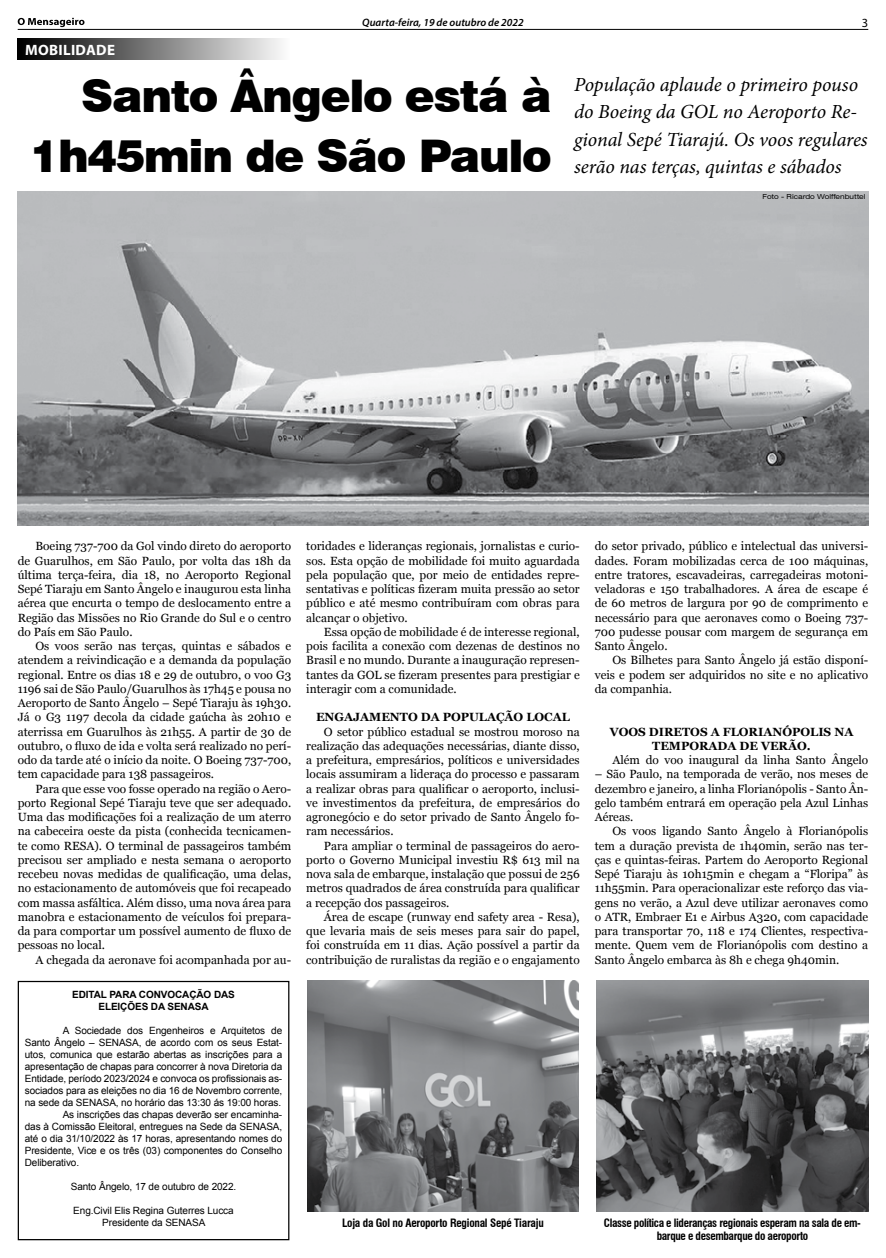
<style>
.page{position:relative;width:886px;height:1258px;background:#fff}
.page>*{position:absolute;margin:0;border:0;box-sizing:border-box;transform-origin:0 0}
.t1{font:900 45px/60px "Swiss 721 BT";letter-spacing:-.03em;color:#000;text-align:right}
.t2{font:italic 20px/27.5px "Minion Pro";letter-spacing:-.005em;color:#000}
.t3{font:700 15px "Myriad Pro";letter-spacing:.02em;color:#fff}
.t4{font:12.5px "Myriad Pro";color:#000}
.t5{font:11.88px/14.2px "Georgia";color:#000;text-align:justify}
.t6{font:700 11.88px/14.2px "Georgia";color:#000;text-align:center}
.t7{font:700 condensed 11.25px/13.5px "Swiss 721 BT";letter-spacing:-.03em;color:#000;text-align:center}
.t8{font:italic 600 10.75px "Myriad Pro";color:#000}
.t9{font:10px/12px "Arial";letter-spacing:-.01em;color:#000;text-align:center}
.t10{font:700 10px/12px "Arial";letter-spacing:-.01em;color:#000;text-align:center}
.t11{font:expanded 6.88px "Swiss 721 BT";color:#000}
</style>
<div class="page">
<svg style="left:18px;top:18px;width:66px;height:9px"></svg>
<hr style="left:18px;top:29px;width:850px;height:1px;background:#000">
<div style="left:18px;top:38px;width:272px;height:22px;background:linear-gradient(to right,#000,#fbfbfb)"></div>
<img style="left:18px;top:191px;width:850px;height:334px">
<img style="left:307px;top:981px;width:272px;height:231px">
<img style="left:596px;top:981px;width:272px;height:231px">
<div style="left:18px;top:981px;width:271px;height:259px;border:1px solid #000"></div>
<p class="t8" style="left:362px;top:15px;width:163px">Quarta-feira, 19 de outubro de 2022</p>
<p class="t4" style="left:862px;top:15px;width:8px">3</p>
<p class="t3" style="left:25px;top:40px;width:91px">MOBILIDADE</p>
<h1 class="t1" style="left:30px;top:65px;width:523px">Santo Ângelo está à<br>1h45min de São Paulo</h1>
<h2 class="t2" style="left:574px;top:71px;width:295px">População aplaude o primeiro pouso do Boeing da GOL no Aeroporto Re&shy;gional Sepé Tiarajú. Os voos regulares serão nas terças, quintas e sábados</h2>
<p class="t11" style="left:762px;top:193px;width:104px">Foto - Ricardo Wolffenbuttel</p>
<p class="t5" style="left:18px;top:539px;width:275px;text-indent:18px">Boeing 737-700 da Gol vindo direto do aeroporto de Guarulhos, em São Paulo, por volta das 18h da última terça-feira, dia 18, no Aeroporto Regional Sepé Tiaraju em Santo Ângelo e inaugurou esta linha aérea que encurta o tempo de deslocamento entre a Região das Missões no Rio Grande do Sul e o centro do País em São Paulo.</p>
<p class="t5" style="left:18px;top:639px;width:275px;text-indent:18px">Os voos serão nas terças, quintas e sábados e atendem a reivindicação e a demanda da população regional. Entre os dias 18 e 29 de outubro, o voo G3<br>1196 sai de São Paulo/Guarulhos às 17h45 e pousa no Aeroporto de Santo Ângelo – Sepé Tiaraju às 19h30.<br>Já o G3 1197 decola da cidade gaúcha às 20h10 e aterrissa em Guarulhos às 21h55. A partir de 30 de outubro, o fluxo de ida e volta será realizado no perí&shy;odo da tarde até o início da noite. O Boeing 737-700, tem capacidade para 138 passageiros.</p>
<p class="t5" style="left:18px;top:782px;width:275px;text-indent:18px">Para que esse voo fosse operado na região o Aero&shy;porto Regional Sepé Tiaraju teve que ser adequado.<br>Uma das modificações foi a realização de um aterro na cabeceira oeste da pista (conhecida tecnicamen&shy;te como RESA). O terminal de passageiros também precisou ser ampliado e nesta semana o aeroporto recebeu novas medidas de qualificação, uma delas, no estacionamento de automóveis que foi recapeado com massa asfáltica. Além disso, uma nova área para manobra e estacionamento de veículos foi prepara&shy;da para comportar um possível aumento de fluxo de pessoas no local.</p>
<p class="t5" style="left:35px;top:953px;width:257px">A chegada da aeronave foi acompanhada por au-</p>
<p class="t5" style="left:306px;top:539px;width:275px">toridades e lideranças regionais, jornalistas e curio&shy;sos. Esta opção de mobilidade foi muito aguardada pela população que, por meio de entidades repre&shy;sentativas e políticas fizeram muita pressão ao setor público e até mesmo contribuíram com obras para alcançar o objetivo.</p>
<p class="t5" style="left:306px;top:625px;width:275px;text-indent:18px">Essa opção de mobilidade é de interesse regional, pois facilita a conexão com dezenas de destinos no Brasil e no mundo. Durante a inauguração represen&shy;tantes da GOL se fizeram presentes para prestigiar e interagir com a comunidade.</p>
<p class="t6" style="left:316px;top:710px;width:255px">ENGAJAMENTO DA POPULAÇÃO LOCAL</p>
<p class="t5" style="left:306px;top:725px;width:275px;text-indent:18px">O setor público estadual se mostrou moroso na realização das adequações necessárias, diante disso, a prefeitura, empresários, políticos e universidades locais assumiram a lideraça do processo e passaram a realizar obras para qualificar o aeroporto, inclusi&shy;ve investimentos da prefeitura, de empresários do agronegócio e do setor privado de Santo Ângelo fo&shy;ram necessários.</p>
<p class="t5" style="left:306px;top:839px;width:275px;text-indent:18px">Para ampliar o terminal de passageiros do aero&shy;porto o Governo Municipal investiu R$ 613 mil na nova sala de embarque, instalação que possui de 256 metros quadrados de área construída para qualificar a recepção dos passageiros.</p>
<p class="t5" style="left:306px;top:910px;width:275px;text-indent:18px">Área de escape (runway end safety area - Resa), que levaria mais de seis meses para sair do papel, foi construída em 11 dias. Ação possível a partir da contribuição de ruralistas da região e o engajamento</p>
<p class="t5" style="left:595px;top:539px;width:275px">do setor privado, público e intelectual das universi&shy;dades. Foram mobilizadas cerca de 100 máquinas, entre tratores, escavadeiras, carregadeiras motoni&shy;veladoras e 150 trabalhadores. A área de escape é de 60 metros de largura por 90 de comprimento e necessário para que aeronaves como o Boeing 737- 700 pudesse pousar com margem de segurança em Santo Ângelo.</p>
<p class="t5" style="left:595px;top:653px;width:275px;text-indent:18px">Os Bilhetes para Santo Ângelo já estão disponí&shy;veis e podem ser adquiridos no site e no aplicativo da companhia.</p>
<p class="t6" style="left:610px;top:724px;width:245px">VOOS DIRETOS A FLORIANÓPOLIS NA<br>TEMPORADA DE VERÃO.</p>
<p class="t5" style="left:612px;top:753px;width:257px">Além do voo inaugural da linha Santo Ângelo</p>
<p class="t5" style="left:595px;top:767px;width:275px">– São Paulo, na temporada de verão, nos meses de dezembro e janeiro, a linha Florianópolis - Santo Ân&shy;gelo também entrará em operação pela Azul Linhas Aéreas.</p>
<p class="t5" style="left:595px;top:824px;width:275px;text-indent:18px">Os voos ligando Santo Ângelo à Florianópolis tem a duração prevista de 1h40min, serão nas ter&shy;ças e quintas-feiras. Partem do Aeroporto Regional Sepé Tiaraju às 10h15min e chegam a “Floripa” às 11h55min. Para operacionalizar este reforço das via&shy;gens no verão, a Azul deve utilizar aeronaves como o ATR, Embraer E1 e Airbus A320, com capacidade para transportar 70, 118 e 174 Clientes, respectiva&shy;mente. Quem vem de Florianópolis com destino a Santo Ângelo embarca às 8h e chega 9h40min.</p>
<p class="t10" style="left:72px;top:989px;width:164px">EDITAL PARA CONVOCAÇÃO DAS<br>ELEIÇÕES DA SENASA</p>
<p class="t9" style="left:63px;top:1025px;width:221px">A Sociedade dos Engenheiros e Arquitetos de</p>
<p class="t9" style="left:25px;top:1037px;width:259px">Santo Ângelo – SENASA, de acordo com os seus Estat-</p>
<p class="t9" style="left:25px;top:1049px;width:259px">utos, comunica que estarão abertas as inscrições para a</p>
<p class="t9" style="left:25px;top:1061px;width:259px">apresentação de chapas para concorrer à nova Diretoria da</p>
<p class="t9" style="left:25px;top:1073px;width:259px">Entidade, período 2023/2024 e convoca os profissionais as-</p>
<p class="t9" style="left:25px;top:1085px;width:259px">sociados para as eleições no dia 16 de Novembro corrente,</p>
<p class="t9" style="left:25px;top:1097px;width:258px">na sede da SENASA, no horário das 13:30 ás 19:00 horas.</p>
<p class="t9" style="left:63px;top:1109px;width:221px">As inscrições das chapas deverão ser encaminha-</p>
<p class="t9" style="left:25px;top:1121px;width:259px">das à Comissão Eleitoral, entregues na Sede da SENASA,</p>
<p class="t9" style="left:25px;top:1133px;width:259px">até o dia 31/10/2022 às 17 horas, apresentando nomes do</p>
<p class="t9" style="left:25px;top:1145px;width:259px">Presidente, Vice e os três (03) componentes do Conselho</p>
<p class="t9" style="left:25px;top:1157px;width:56px">Deliberativo.</p>
<p class="t9" style="left:71px;top:1181px;width:167px">Santo Ângelo, 17 de outubro de 2022.</p>
<p class="t9" style="left:73px;top:1205px;width:162px">Eng.Civil Elis Regina Guterres Lucca<br>Presidente da SENASA</p>
<p class="t7" style="left:342px;top:1216px;width:203px">Loja da Gol no Aeroporto Regional Sepé Tiaraju</p>
<p class="t7" style="left:604px;top:1216px;width:259px">Classe política e lideranças regionais esperam na sala de em&shy;barque e desembarque do aeroporto</p>
</div>
